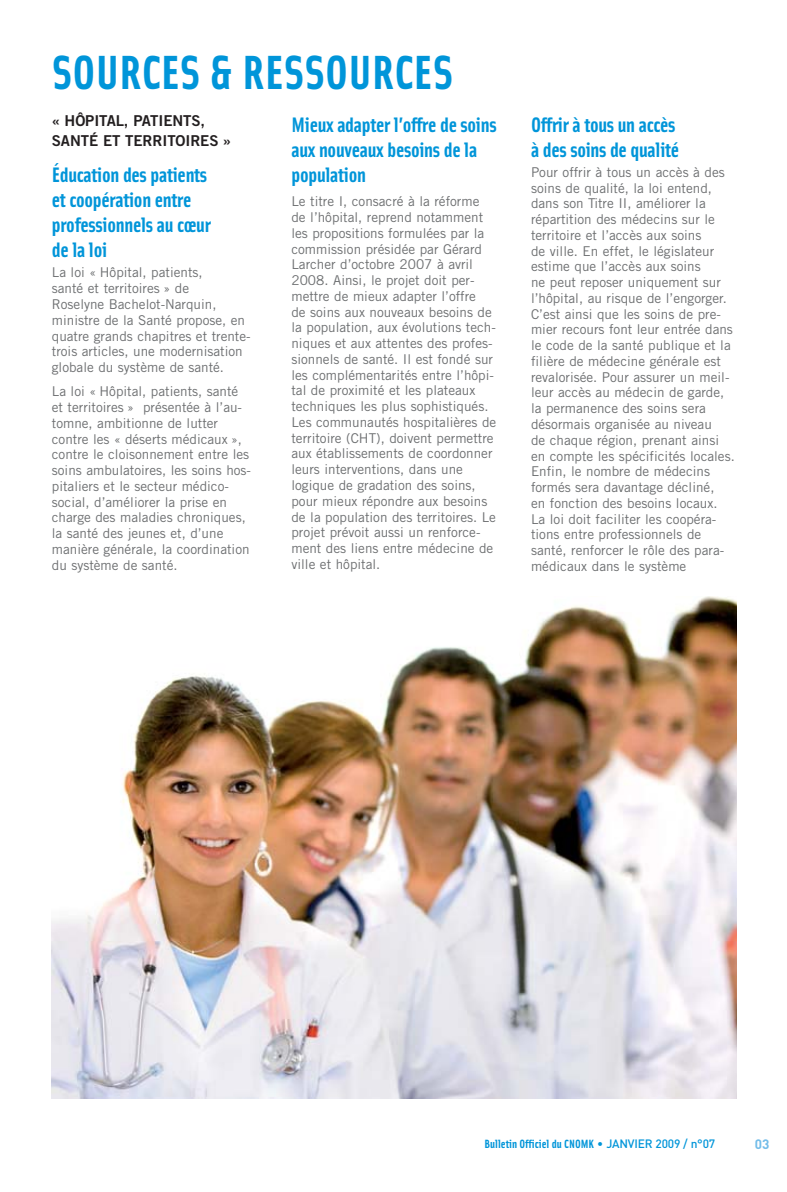
<style>
.page{position:relative;width:787px;height:1192px;background:#fff}
.page>*{position:absolute;margin:0;border:0;box-sizing:border-box;transform-origin:0 0}
.t1{font:700 48px "Solex";color:#0095d9}
.t2{font:700 21px/25.2px "Solex";letter-spacing:-.015em;color:#0095d9}
.t3{font:15px/19.5px "Trade Gothic Bold Two";letter-spacing:-.005em;color:#231f20}
.t4{font:13.5px/15.8px "Trade Gothic";color:#6c6e70}
.t5{font:700 13.5px "DIN";color:#74bde9}
.t6{font:700 12px "Solex";color:#0095d9}
.s1{font-family:"DIN";font-weight:500}
</style>
<div class="page">
<img style="left:51px;top:596px;width:686px;height:503px">
<h1 class="t1" style="left:52px;top:54px;width:403px">SOURCES &amp; RESSOURCES</h1>
<p class="t3" style="left:52px;top:112px;width:181px">« HÔPITAL, PATIENTS,<br>SANTÉ ET TERRITOIRES »</p>
<h2 class="t2" style="left:52px;top:164px;width:161px">Éducation des patients et coopération entre professionnels au cœur de la loi</h2>
<p class="t4" style="left:52px;top:266px;width:200px">La loi « Hôpital, patients,<br>santé et territoires » de<br>Roselyne Bachelot-Narquin, ministre de la Santé propose, en quatre grands chapitres et trente&shy;trois articles, une modernisation globale du système de santé.</p>
<p class="t4" style="left:52px;top:385px;width:201px">La loi « Hôpital, patients, santé et territoires » présentée à l’au&shy;tomne, ambitionne de lutter contre les « déserts médicaux », contre le cloisonnement entre les soins ambulatoires, les soins hos&shy;pitaliers et le secteur médico&shy;social, d’améliorer la prise en charge des maladies chroniques, la santé des jeunes et, d’une manière générale, la coordination du système de santé.</p>
<h2 class="t2" style="left:291px;top:114px;width:207px">Mieux adapter l’offre de soins aux nouveaux besoins de la population</h2>
<p class="t4" style="left:291px;top:195px;width:206px">Le titre I, consacré à la réforme de l’hôpital, reprend notamment les propositions formulées par la commission présidée par Gérard<br>Larcher d’octobre 2007 à avril<br>2008. Ainsi, le projet doit per&shy;mettre de mieux adapter l’offre<br>de soins aux nouveaux besoins de la population, aux évolutions tech&shy;niques et aux attentes des profes&shy;sionnels de santé. Il est fondé sur les complémentarités entre l’hôpi&shy;tal de proximité et les plateaux techniques les plus sophistiqués.<br>Les communautés hospitalières de territoire (CHT), doivent permettre aux établissements de coordonner leurs interventions, dans une logique de gradation des soins, pour mieux répondre aux besoins de la population des territoires. Le projet prévoit aussi un renforce&shy;ment des liens entre médecine de ville et hôpital.</p>
<h2 class="t2" style="left:531px;top:114px;width:150px">Offrir à tous un accès à des soins de qualité</h2>
<p class="t4" style="left:531px;top:165px;width:205px">Pour offrir à tous un accès à des soins de qualité, la loi entend, dans son Titre II, améliorer la répartition des médecins sur le territoire et l’accès aux soins<br>de ville. En effet, le législateur estime que l’accès aux soins<br>ne peut reposer uniquement sur l’hôpital, au risque de l’engorger.<br>C’est ainsi que les soins de pre&shy;mier recours font leur entrée dans le code de la santé publique et la filière de médecine générale est revalorisée. Pour assurer un meil&shy;leur accès au médecin de garde, la permanence des soins sera désormais organisée au niveau<br>de chaque région, prenant ainsi en compte les spécificités locales.<br>Enfin, le nombre de médecins formés sera davantage décliné,<br>en fonction des besoins locaux.<br>La loi doit faciliter les coopéra&shy;tions entre professionnels de santé, renforcer le rôle des para&shy;médicaux dans le système</p>
<p class="t6" style="left:484px;top:1139px;width:232px">Bulletin Officiel du CNOMK <span class="s1">• JANVIER 2009 / n°07</span></p>
<p class="t5" style="left:755px;top:1139px;width:16px">03</p>
</div>
